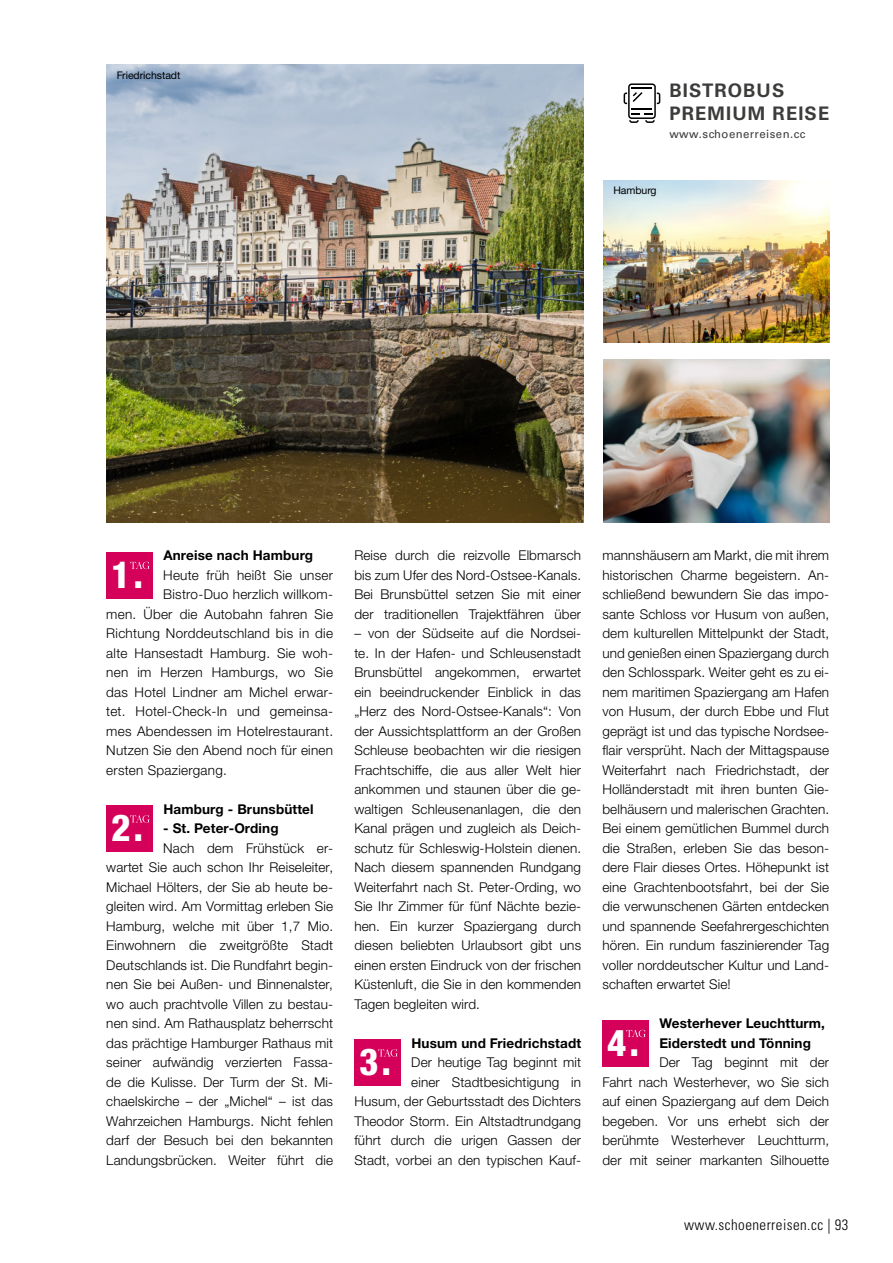
<style>
.page{position:relative;width:893px;height:1263px;background:#fff}
.page>*{position:absolute;margin:0;border:0;box-sizing:border-box;transform-origin:0 0}
.t1{font:800 condensed 37.2px "Helvetica Neue LTW1 G";color:#fff}
.t2{font:700 18.6px/23px "Univers";letter-spacing:.06em;color:#3c3c3b}
.t3{font:300 condensed 15px "Univers";letter-spacing:.03em;color:#000}
.Reisetexte{font:300 13.5px/19.5px "Helvetica Neue LTW1 G";letter-spacing:.01em;color:#000;text-align:justify}
.Reisetitel_Überschriften{font:700 13.5px/19.5px "Helvetica Neue LTW1 G";letter-spacing:.01em;color:#000}
.t4{font:11.4px "Univers";letter-spacing:.04em;color:#3c3c3b}
.Bildtext_schwarz{font:10.5px "Helvetica Neue LTW1 G";letter-spacing:-.005em;color:#000}
</style>
<div class="page">
<img style="left:604px;top:180px;width:225px;height:162px">
<img style="left:604px;top:360px;width:225px;height:162px">
<div style="left:106px;top:552px;width:47px;height:46px;background:#d4005a"></div>
<svg style="left:130px;top:562px;width:20px;height:7px"></svg>
<div style="left:106px;top:805px;width:47px;height:47px;background:#d4005a"></div>
<svg style="left:130px;top:815px;width:20px;height:8px"></svg>
<div style="left:354px;top:1039px;width:47px;height:47px;background:#d4005a"></div>
<svg style="left:378px;top:1049px;width:20px;height:8px"></svg>
<div style="left:602px;top:1020px;width:47px;height:46px;background:#d4005a"></div>
<svg style="left:626px;top:1030px;width:20px;height:7px"></svg>
<img style="left:106px;top:64px;width:478px;height:458px">
<svg style="left:624px;top:83px;width:36px;height:40px"></svg>
<p class="Bildtext_schwarz" style="left:117px;top:68px;width:65px">Friedrichstadt</p>
<p class="t2" style="left:669px;top:79px;width:161px">BISTROBUS<br>PREMIUM REISE</p>
<p class="t4" style="left:669px;top:127px;width:138px">www.schoenerreisen.cc</p>
<p class="Bildtext_schwarz" style="left:613px;top:184px;width:45px">Hamburg</p>
<p class="Reisetitel_Überschriften" style="left:163px;top:546px;width:151px">Anreise nach Hamburg</p>
<p class="Reisetexte" style="left:163px;top:565px;width:171px">Heute früh heißt Sie unser</p>
<p class="Reisetexte" style="left:163px;top:585px;width:171px">Bistro-Duo herzlich willkom-</p>
<p class="Reisetexte" style="left:106px;top:604px;width:228px">men. Über die Autobahn fahren Sie</p>
<p class="Reisetexte" style="left:106px;top:624px;width:228px">Richtung Norddeutschland bis in die</p>
<p class="Reisetexte" style="left:106px;top:643px;width:228px">alte Hansestadt Hamburg. Sie woh-</p>
<p class="Reisetexte" style="left:106px;top:663px;width:228px">nen im Herzen Hamburgs, wo Sie</p>
<p class="Reisetexte" style="left:106px;top:682px;width:228px">das Hotel Lindner am Michel erwar-</p>
<p class="Reisetexte" style="left:106px;top:702px;width:228px">tet. Hotel-Check-In und gemeinsa-</p>
<p class="Reisetexte" style="left:106px;top:721px;width:228px">mes Abendessen im Hotelrestaurant.</p>
<p class="Reisetexte" style="left:106px;top:741px;width:228px">Nutzen Sie den Abend noch für einen</p>
<p class="Reisetexte" style="left:106px;top:760px;width:122px">ersten Spaziergang.</p>
<p class="t1" style="left:111px;top:805px;width:33px">2.</p>
<p class="t1" style="left:111px;top:552px;width:33px">1.</p>
<p class="Reisetitel_Überschriften" style="left:163px;top:799px;width:152px">Hamburg - Brunsbüttel</p>
<p class="Reisetitel_Überschriften" style="left:163px;top:819px;width:117px">- St. Peter-Ording</p>
<p class="Reisetexte" style="left:106px;top:838px;width:228px;text-indent:57px">Nach dem Frühstück er&shy;wartet Sie auch schon Ihr Reiseleiter, Michael Hölters, der Sie ab heute be&shy;gleiten wird. Am Vormittag erleben Sie Hamburg, welche mit über 1,7 Mio.<br>Einwohnern die zweitgrößte Stadt Deutschlands ist. Die Rundfahrt begin&shy;nen Sie bei Außen- und Binnenalster, wo auch prachtvolle Villen zu bestau&shy;nen sind. Am Rathausplatz beherrscht das prächtige Hamburger Rathaus mit seiner aufwändig verzierten Fassa&shy;de die Kulisse. Der Turm der St. Mi&shy;chaelskirche – der „Michel“ – ist das Wahrzeichen Hamburgs. Nicht fehlen darf der Besuch bei den bekannten Landungsbrücken. Weiter führt die</p>
<p class="Reisetexte" style="left:354px;top:546px;width:228px">Reise durch die reizvolle Elbmarsch bis zum Ufer des Nord-Ostsee-Kanals.<br>Bei Brunsbüttel setzen Sie mit einer der traditionellen Trajektfähren über</p>
<p class="Reisetexte" style="left:354px;top:624px;width:228px">– von der Südseite auf die Nordsei&shy;te. In der Hafen- und Schleusenstadt Brunsbüttel angekommen, erwartet ein beeindruckender Einblick in das „Herz des Nord-Ostsee-Kanals“: Von der Aussichtsplattform an der Großen Schleuse beobachten wir die riesigen Frachtschiffe, die aus aller Welt hier ankommen und staunen über die ge&shy;waltigen Schleusenanlagen, die den Kanal prägen und zugleich als Deich&shy;schutz für Schleswig-Holstein dienen.<br>Nach diesem spannenden Rundgang Weiterfahrt nach St. Peter-Ording, wo Sie Ihr Zimmer für fünf Nächte bezie&shy;hen. Ein kurzer Spaziergang durch diesen beliebten Urlaubsort gibt uns einen ersten Eindruck von der frischen Küstenluft, die Sie in den kommenden Tagen begleiten wird.</p>
<p class="t1" style="left:359px;top:1039px;width:33px">3.</p>
<p class="Reisetitel_Überschriften" style="left:411px;top:1033px;width:171px">Husum und Friedrichstadt</p>
<p class="Reisetexte" style="left:354px;top:1053px;width:228px;text-align:right">Der heutige Tag beginnt mit<br>einer Stadtbesichtigung in<br>Husum, der Geburtsstadt des Dichters Theodor Storm. Ein Altstadtrundgang führt durch die urigen Gassen der Stadt, vorbei an den typischen Kauf-</p>
<p class="Reisetexte" style="left:602px;top:546px;width:228px">mannshäusern am Markt, die mit ihrem historischen Charme begeistern. An&shy;schließend bewundern Sie das impo&shy;sante Schloss vor Husum von außen, dem kulturellen Mittelpunkt der Stadt, und genießen einen Spaziergang durch den Schlosspark. Weiter geht es zu ei&shy;nem maritimen Spaziergang am Hafen von Husum, der durch Ebbe und Flut geprägt ist und das typische Nordsee&shy;flair versprüht. Nach der Mittagspause Weiterfahrt nach Friedrichstadt, der Holländerstadt mit ihren bunten Gie&shy;belhäusern und malerischen Grachten.<br>Bei einem gemütlichen Bummel durch die Straßen, erleben Sie das beson&shy;dere Flair dieses Ortes. Höhepunkt ist eine Grachtenbootsfahrt, bei der Sie die verwunschenen Gärten entdecken und spannende Seefahrergeschichten hören. Ein rundum faszinierender Tag voller norddeutscher Kultur und Land&shy;schaften erwartet Sie!</p>
<p class="t1" style="left:607px;top:1020px;width:33px">4.</p>
<p class="Reisetitel_Überschriften" style="left:659px;top:1014px;width:167px">Westerhever Leuchtturm,<br>Eiderstedt und Tönning</p>
<p class="Reisetexte" style="left:602px;top:1053px;width:228px;text-indent:57px">Der Tag beginnt mit der Fahrt nach Westerhever, wo Sie sich auf einen Spaziergang auf dem Deich begeben. Vor uns erhebt sich der berühmte Westerhever Leuchtturm, der mit seiner markanten Silhouette</p>
<p class="t3" style="left:684px;top:1216px;width:166px">www.schoenerreisen.cc | 93</p>
</div>
